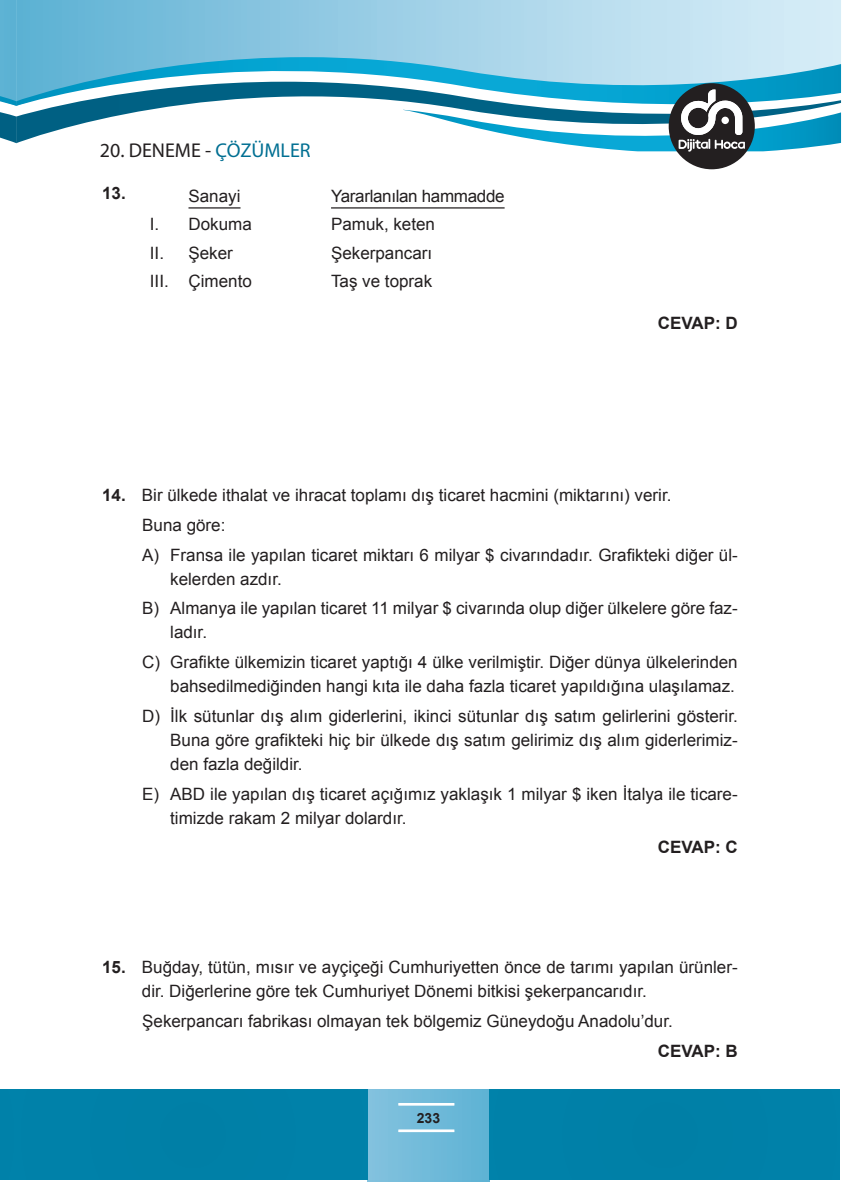
<style>
.page{position:relative;width:857px;height:1197px;background:#fff}
.page>*{position:absolute;margin:0;border:0;box-sizing:border-box;transform-origin:0 0}
.t1{font:20px "Myriad Pro";color:#231f20}
.t2{font:17px/29.6px "Arial";color:#231f20}
.t3{font:700 17px "Arial";color:#231f20}
.t4{font:17px "Arial";letter-spacing:-.02em;color:#231f20}
.t5{font:700 14px "Arial";color:#231f20}
.s1{color:#006f92}
.s2{font-weight:700}
</style>
<div class="page">
<svg style="left:0;top:0;width:16px;height:143px;background:#57a8c8"></svg>
<svg style="left:16px;top:0;width:824px;height:44px;background:#9ed0e6"></svg>
<svg style="left:16px;top:44px;width:824px;height:24px;background:#8fcce5"></svg>
<svg style="left:16px;top:68px;width:824px;height:75px"></svg>
<div style="left:367px;top:1089px;width:122px;height:92px;background:linear-gradient(to right,#85c3df,#5fb3d5)"></div>
<hr style="left:398px;top:1102px;width:56px;height:1px;background:#fff">
<hr style="left:398px;top:1103px;width:56px;height:1px;background:#fff">
<hr style="left:398px;top:1104px;width:56px;height:1px;background:#fff">
<hr style="left:398px;top:1129px;width:56px;height:1px;background:#fff">
<hr style="left:398px;top:1130px;width:56px;height:1px;background:#fff">
<hr style="left:398px;top:1131px;width:56px;height:1px;background:#fff">
<div style="left:17px;top:1089px;width:350px;height:90px;background:#0080a8"></div>
<div style="left:489px;top:1089px;width:350px;height:90px;background:#0080a8"></div>
<div style="left:0;top:1089px;width:17px;height:90px;background:#0081a9"></div>
<div style="left:668px;top:83px;width:86px;height:86px;background:#231f20;border-radius:50%"></div>
<svg style="left:403px;top:89px;width:437px;height:67px"></svg>
<hr style="left:188px;top:207px;width:52px;height:1px;background:#231f20">
<hr style="left:331px;top:207px;width:173px;height:1px;background:#231f20">
<p class="t1" style="left:100px;top:138px;width:212px">20. DENEME - <span class="s1">ÇÖZÜMLER</span></p>
<p class="t3" style="left:102px;top:182px;width:25px">13.</p>
<p class="t2" style="left:188px;top:181px;width:53px">Sanayi</p>
<p class="t4" style="left:331px;top:185px;width:175px">Yararlanılan hammadde</p>
<p class="t2" style="left:150px;top:210px;width:103px">I. Dokuma</p>
<p class="t2" style="left:331px;top:210px;width:105px">Pamuk, keten</p>
<p class="t2" style="left:150px;top:238px;width:84px">II. Şeker</p>
<p class="t2" style="left:331px;top:238px;width:103px">Şekerpancarı</p>
<p class="t2" style="left:150px;top:266px;width:103px">III. Çimento</p>
<p class="t2" style="left:331px;top:266px;width:103px">Taş ve toprak</p>
<p class="t3" style="left:657px;top:312px;width:81px">CEVAP: D</p>
<p class="t2" style="left:142px;top:480px;width:596px;text-indent:-40px"><span class="s2">14.</span> Bir ülkede ithalat ve ihracat toplamı dış ticaret hacmini (miktarını) verir.<br>Buna göre:<br>A) Fransa ile yapılan ticaret miktarı 6 milyar $ civarındadır. Grafikteki diğer ül-</p>
<p class="t2" style="left:142px;top:564px;width:596px;text-indent:28px">kelerden azdır.<br>B) Almanya ile yapılan ticaret 11 milyar $ civarında olup diğer ülkelere göre faz-</p>
<p class="t2" style="left:142px;top:617px;width:596px;text-indent:28px">ladır.<br>C) Grafikte ülkemizin ticaret yaptığı 4 ülke verilmiştir. Diğer dünya ülkelerinden</p>
<p class="t2" style="left:142px;top:671px;width:596px;text-align:right">bahsedilmediğinden hangi kıta ile daha fazla ticaret yapıldığına ulaşılamaz.<br>D) İlk sütunlar dış alım giderlerini, ikinci sütunlar dış satım gelirlerini gösterir.</p>
<p class="t2" style="left:170px;top:728px;width:568px;line-height:24px">Buna göre grafikteki hiç bir ülkede dış satım gelirimiz dış alım giderlerimiz&shy;den fazla değildir.</p>
<p class="t2" style="left:170px;top:781px;width:568px;line-height:24px;text-indent:-28px">E) ABD ile yapılan dış ticaret açığımız yaklaşık 1 milyar $ iken İtalya ile ticare&shy;timizde rakam 2 milyar dolardır.</p>
<p class="t3" style="left:657px;top:836px;width:81px">CEVAP: C</p>
<p class="t2" style="left:142px;top:955px;width:597px;line-height:24px;text-indent:-40px"><span class="s2">15.</span> Buğday, tütün, mısır ve ayçiçeği Cumhuriyetten önce de tarımı yapılan ürünler&shy;dir. Diğerlerine göre tek Cumhuriyet Dönemi bitkisi şekerpancarıdır.</p>
<p class="t2" style="left:142px;top:1006px;width:532px">Şekerpancarı fabrikası olmayan tek bölgemiz Güneydoğu Anadolu’dur.</p>
<p class="t3" style="left:657px;top:1039px;width:81px">CEVAP: B</p>
<p class="t5" style="left:416px;top:1108px;width:25px">233</p>
</div>
